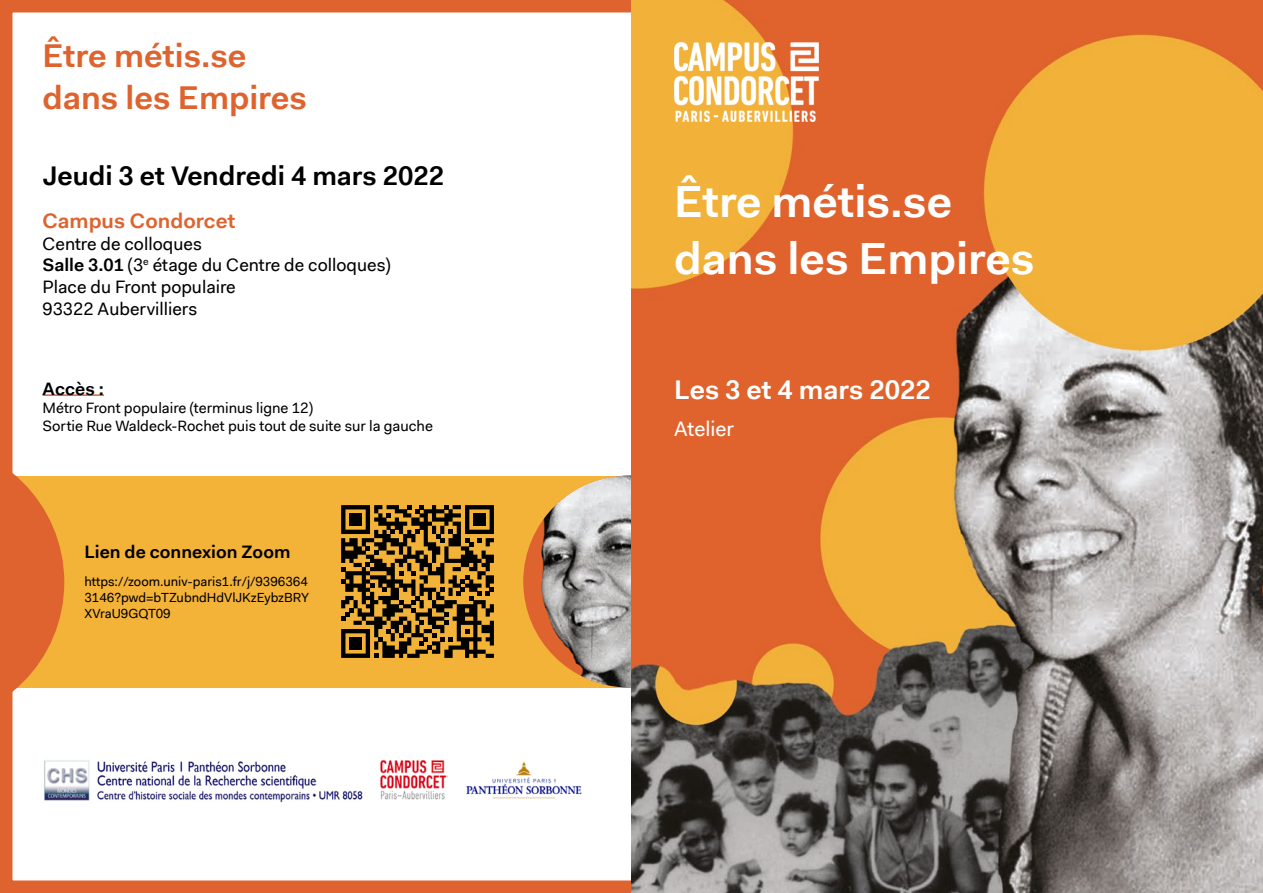
<style>
.page{position:relative;width:1263px;height:893px;background:#fff}
.page>*{position:absolute;margin:0;border:0;box-sizing:border-box;transform-origin:0 0}
.t1{font:600 45px/57px "Fakt Pro";color:#fff}
.t2{font:600 33px/42px "Fakt Pro";color:#de632e}
.t3{font:600 27px "Fakt Pro";color:#000}
.t4{font:600 27px "Fakt Pro";color:#fff}
.t5{font:600 21px "Fakt Pro";color:#de632e}
.t6{font:21px "Fakt Pro";color:#fff}
.t7{font:18px/21.6px "Fakt Pro";color:#000}
.t8{font:600 18px "Fakt Pro";color:#000}
.t9{font:15px/18px "Fakt Pro";color:#000}
.t10{font:13.2px/15.9px "Fakt Pro";color:#000;text-align:justify}
.s1{font-weight:600}
</style>
<div class="page">
<svg style="left:0;top:0;width:631px;height:893px"></svg>
<img style="left:40px;top:757px;width:326px;height:46px">
<hr style="left:43px;top:394px;width:61px;height:2px;background:#de632e">
<img style="left:378px;top:758px;width:70px;height:45px">
<div style="left:0;top:476px;width:631px;height:211px;background:#f3b238"></div>
<div style="left:523px;top:476px;width:212px;height:211px;background:#de632e;border-radius:50%"></div>
<img style="left:537px;top:476px;width:94px;height:211px">
<img style="left:631px;top:0;width:632px;height:893px">
<img style="left:674px;top:43px;width:145px;height:78px">
<svg style="left:341px;top:505px;width:153px;height:153px"></svg>
<div style="left:349px;top:513px;width:13px;height:13px;background:#000"></div>
<div style="left:473px;top:513px;width:13px;height:13px;background:#000"></div>
<div style="left:349px;top:637px;width:13px;height:13px;background:#000"></div>
<svg style="left:0;top:441px;width:64px;height:283px"></svg>
<img style="left:460px;top:760px;width:129px;height:40px">
<h2 class="t2" style="left:43px;top:35px;width:266px">Être métis.se dans les Empires</h2>
<h3 class="t3" style="left:43px;top:158px;width:403px">Jeudi 3 et Vendredi 4 mars 2022</h3>
<p class="t5" style="left:43px;top:207px;width:194px">Campus Condorcet</p>
<p class="t7" style="left:43px;top:233px;width:350px">Centre de colloques<br><span class="s1">Salle 3.01</span> (3<sup>e</sup> étage du Centre de colloques)<br>Place du Front populaire<br>93322 Aubervilliers</p>
<p class="t8" style="left:43px;top:377px;width:63px">Accès :</p>
<p class="t9" style="left:43px;top:399px;width:392px">Métro Front populaire (terminus ligne 12)<br>Sortie Rue Waldeck-Rochet puis tout de suite sur la gauche</p>
<p class="t8" style="left:84px;top:540px;width:208px">Lien de connexion Zoom</p>
<p class="t10" style="left:84px;top:574px;width:226px">https://zoom.univ-paris1.fr/j/9396364<br>3146?pwd=bTZubndHdVlJKzEybzBRY XVraU9GQT09</p>
<h1 class="t1" style="left:674px;top:172px;width:362px">Être métis.se dans les Empires</h1>
<h3 class="t4" style="left:674px;top:371px;width:258px">Les 3 et 4 mars 2022</h3>
<p class="t6" style="left:674px;top:415px;width:62px">Atelier</p>
</div>
